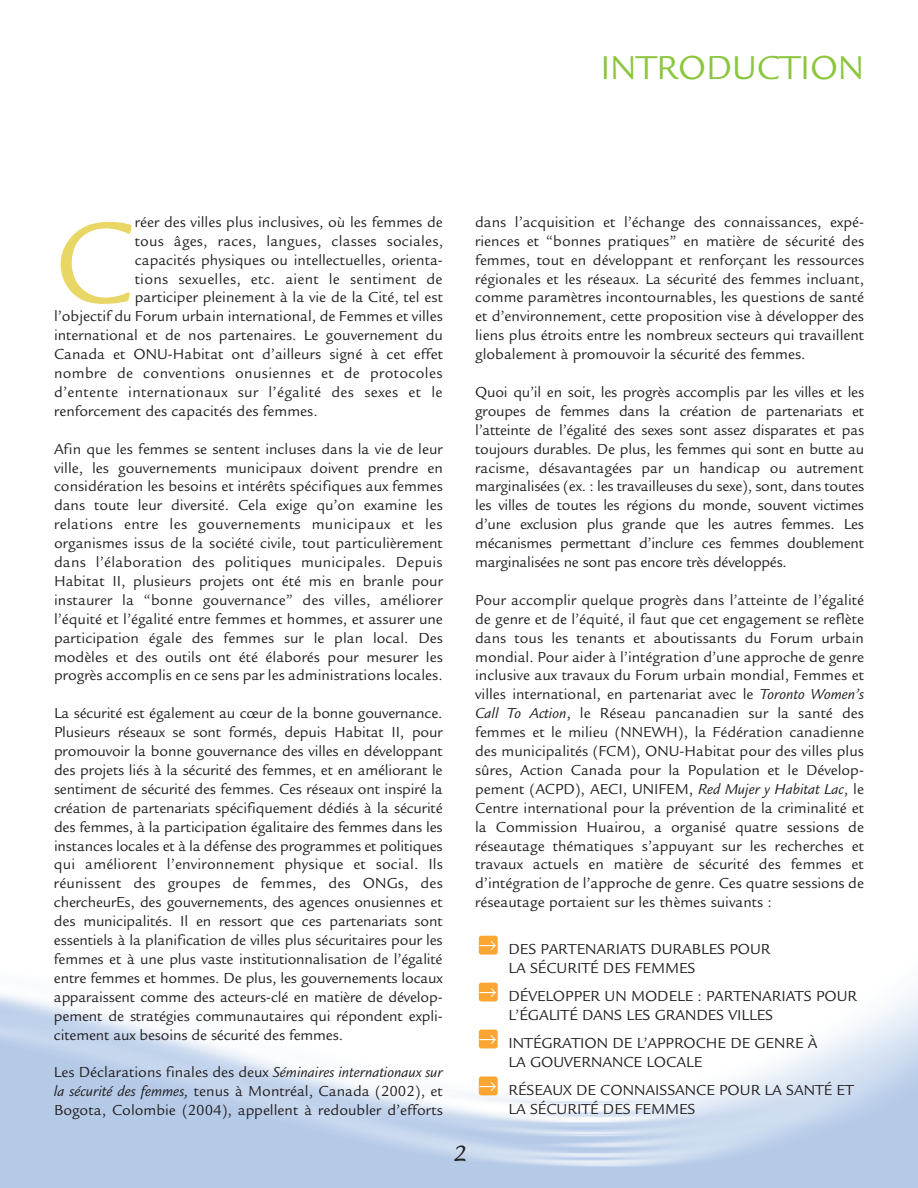
<style>
.page{position:relative;width:918px;height:1188px;background:#fff}
.page>*{position:absolute;margin:0;border:0;box-sizing:border-box;transform-origin:0 0}
.t1{font:124.95px "Legacy Sans";color:#e8d665}
.t2{font:36px "Legacy Sans";color:#8bc63e}
.t3{font:italic 21px "Lucida Handwriting";color:#231f20}
.t4{font:15.75px/18.9px "Legacy Sans";color:#231f20;text-align:justify}
.t5{font:15.75px "Legacy Sans";letter-spacing:.02em;color:#231f20}
.s1{font-style:italic}
</style>
<div class="page">
<div style="left:479px;top:1076px;width:19px;height:19px;background:#faa633;border-radius:3px"></div>
<div style="left:479px;top:1030px;width:19px;height:18px;background:#faa633;border-radius:3px"></div>
<div style="left:479px;top:983px;width:19px;height:19px;background:#faa633;border-radius:3px"></div>
<div style="left:479px;top:936px;width:19px;height:19px;background:#faa633;border-radius:3px"></div>
<h2 class="t2" style="left:601px;top:54px;width:265px">INTRODUCTION</h2>
<h1 class="t1" style="left:54px;top:216px;width:82px">C</h1>
<p class="t4" style="left:135px;top:214px;width:310px">réer des villes plus inclusives, où les femmes de</p>
<p class="t4" style="left:135px;top:233px;width:310px">tous âges, races, langues, classes sociales,</p>
<p class="t4" style="left:135px;top:252px;width:310px">capacités physiques ou intellectuelles, orienta-</p>
<p class="t4" style="left:135px;top:271px;width:309px">tions sexuelles, etc. aient le sentiment de</p>
<p class="t4" style="left:135px;top:290px;width:310px">participer pleinement à la vie de la Cité, tel est</p>
<p class="t4" style="left:54px;top:309px;width:390px">l’objectif du Forum urbain international, de Femmes et villes</p>
<p class="t4" style="left:54px;top:327px;width:390px">international et de nos partenaires. Le gouvernement du</p>
<p class="t4" style="left:54px;top:346px;width:390px">Canada et ONU-Habitat ont d’ailleurs signé à cet effet</p>
<p class="t5" style="left:54px;top:367px;width:390px">nombre de conventions onusiennes et de protocoles</p>
<p class="t5" style="left:54px;top:386px;width:390px">d’entente internationaux sur l’égalité des sexes et le</p>
<p class="t4" style="left:54px;top:403px;width:265px">renforcement des capacités des femmes.</p>
<p class="t4" style="left:54px;top:441px;width:390px">Afin que les femmes se sentent incluses dans la vie de leur ville, les gouvernements municipaux doivent prendre en considération les besoins et intérêts spécifiques aux femmes dans toute leur diversité. Cela exige qu’on examine les relations entre les gouvernements municipaux et les organismes issus de la société civile, tout particulièrement dans l’élaboration des politiques municipales. Depuis Habitat II, plusieurs projets ont été mis en branle pour instaurer la “bonne gouvernance” des villes, améliorer l’équité et l’égalité entre femmes et hommes, et assurer une participation égale des femmes sur le plan local. Des modèles et des outils ont été élaborés pour mesurer les progrès accomplis en ce sens par les administrations locales.</p>
<p class="t4" style="left:54px;top:705px;width:391px">La sécurité est également au cœur de la bonne gouvernance.<br>Plusieurs réseaux se sont formés, depuis Habitat II, pour promouvoir la bonne gouvernance des villes en développant des projets liés à la sécurité des femmes, et en améliorant le sentiment de sécurité des femmes. Ces réseaux ont inspiré la création de partenariats spécifiquement dédiés à la sécurité des femmes, à la participation égalitaire des femmes dans les instances locales et à la défense des programmes et politiques qui améliorent l’environnement physique et social. Ils réunissent des groupes de femmes, des ONGs, des chercheurEs, des gouvernements, des agences onusiennes et des municipalités. Il en ressort que ces partenariats sont essentiels à la planification de villes plus sécuritaires pour les femmes et à une plus vaste institutionnalisation de l’égalité entre femmes et hommes. De plus, les gouvernements locaux apparaissent comme des acteurs-clé en matière de dévelop&shy;pement de stratégies communautaires qui répondent expli&shy;citement aux besoins de sécurité des femmes.</p>
<p class="t4" style="left:54px;top:1065px;width:390px">Les Déclarations finales des deux <span class="s1">Séminaires internationaux sur la sécurité des femmes,</span> tenus à Montréal, Canada (2002), et Bogota, Colombie (2004), appellent à redoubler d’efforts</p>
<p class="t4" style="left:475px;top:214px;width:390px">dans l’acquisition et l’échange des connaissances, expé&shy;riences et “bonnes pratiques” en matière de sécurité des femmes, tout en développant et renforçant les ressources régionales et les réseaux. La sécurité des femmes incluant, comme paramètres incontournables, les questions de santé et d’environnement, cette proposition vise à développer des liens plus étroits entre les nombreux secteurs qui travaillent globalement à promouvoir la sécurité des femmes.</p>
<p class="t4" style="left:475px;top:384px;width:391px">Quoi qu’il en soit, les progrès accomplis par les villes et les groupes de femmes dans la création de partenariats et l’atteinte de l’égalité des sexes sont assez disparates et pas toujours durables. De plus, les femmes qui sont en butte au racisme, désavantagées par un handicap ou autrement marginalisées (ex. : les travailleuses du sexe), sont, dans toutes les villes de toutes les régions du monde, souvent victimes d’une exclusion plus grande que les autres femmes. Les mécanismes permettant d’inclure ces femmes doublement marginalisées ne sont pas encore très développés.</p>
<p class="t4" style="left:475px;top:592px;width:390px">Pour accomplir quelque progrès dans l’atteinte de l’égalité de genre et de l’équité, il faut que cet engagement se reflète dans tous les tenants et aboutissants du Forum urbain mondial. Pour aider à l’intégration d’une approche de genre inclusive aux travaux du Forum urbain mondial, Femmes et villes international, en partenariat avec le <span class="s1">Toronto Women’s Call To Action</span>, le Réseau pancanadien sur la santé des femmes et le milieu (NNEWH), la Fédération canadienne des municipalités (FCM), ONU-Habitat pour des villes plus sûres, Action Canada pour la Population et le Dévelop&shy;pement (ACPD), AECI, UNIFEM, <span class="s1">Red Mujer y Habitat Lac</span>, le Centre international pour la prévention de la criminalité et la Commission Huairou, a organisé quatre sessions de réseautage thématiques s’appuyant sur les recherches et travaux actuels en matière de sécurité des femmes et d’intégration de l’approche de genre. Ces quatre sessions de réseautage portaient sur les thèmes suivants :</p>
<p class="t4" style="left:509px;top:941px;width:264px">DES PARTENARIATS DURABLES POUR<br>LA SÉCURITÉ DES FEMMES</p>
<p class="t4" style="left:509px;top:988px;width:350px">DÉVELOPPER UN MODELE : PARTENARIATS POUR<br>L’ÉGALITÉ DANS LES GRANDES VILLES</p>
<p class="t4" style="left:509px;top:1035px;width:310px">INTÉGRATION DE L’APPROCHE DE GENRE À<br>LA GOUVERNANCE LOCALE</p>
<p class="t4" style="left:509px;top:1082px;width:347px">RÉSEAUX DE CONNAISSANCE POUR LA SANTÉ ET<br>LA SÉCURITÉ DES FEMMES</p>
<h3 class="t3" style="left:452px;top:1142px;width:16px">2</h3>
</div>
